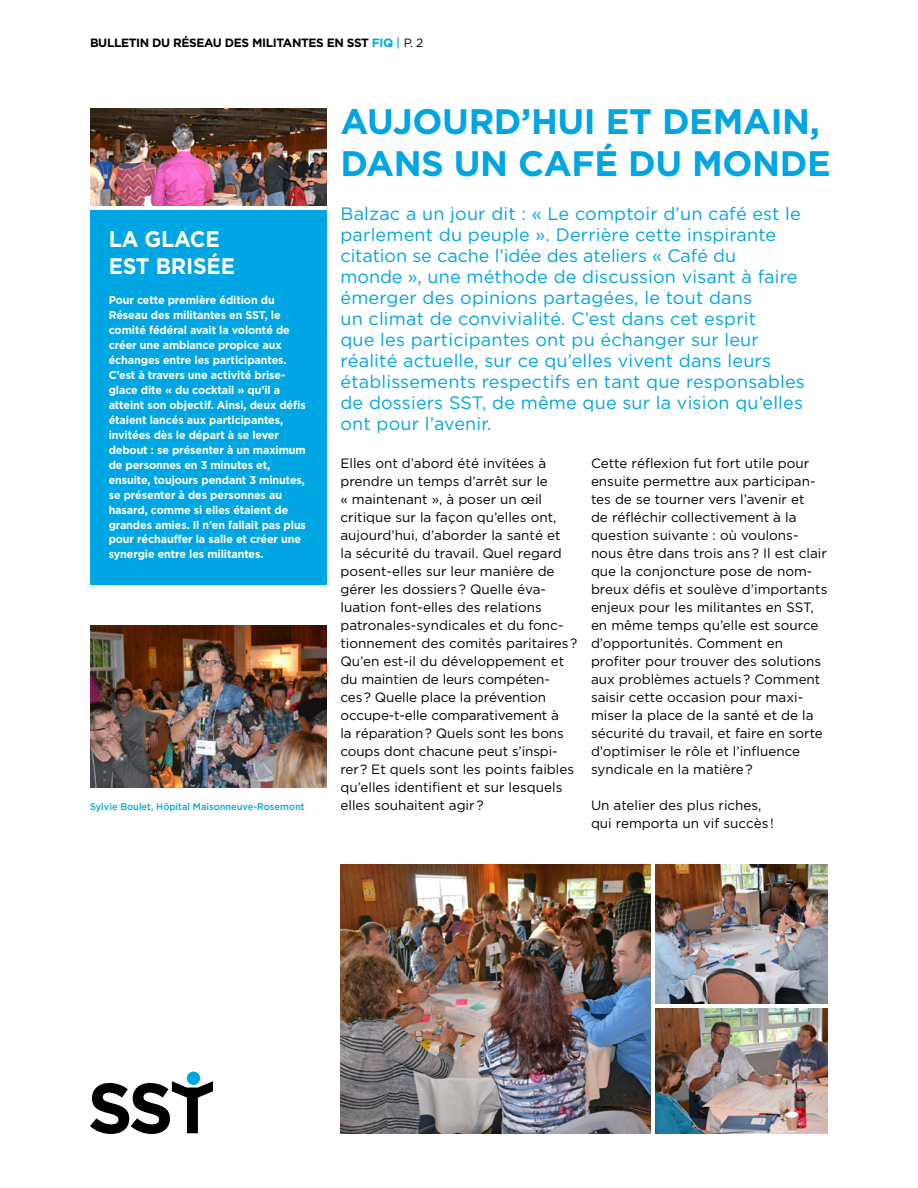
<style>
.page{position:relative;width:918px;height:1188px;background:#fff}
.page>*{position:absolute;margin:0;border:0;box-sizing:border-box;transform-origin:0 0}
.t1{font:700 35.4px/42px "Gotham";letter-spacing:-.01em;color:#00a5e3}
.t2{font:700 22.5px/27px "Gotham";letter-spacing:.06em;color:#fff;scale:.95 1}
.t3{font:18px/21px "Gotham";letter-spacing:.01em;color:#00a5e3}
.t4{font:13.5px/18px "Gotham";color:#000}
.t5{font:700 12px "Gotham";letter-spacing:.11em;color:#000}
.t6{font:700 11.4px/15px "Gotham";letter-spacing:-.01em;color:#fff;scale:.95 1}
.t7{font:500 9.75px "Gotham";color:#00a5e3;scale:.95 1}
.s1{color:#00a5e3}
.s2{font-weight:500;color:#00a5e3}
.s3{font-weight:400}
</style>
<div class="page">
<img style="left:90px;top:626px;width:237px;height:162px">
<div style="left:90px;top:210px;width:237px;height:374px;background:#00a5e3"></div>
<img style="left:656px;top:1008px;width:172px;height:126px">
<img style="left:340px;top:864px;width:311px;height:270px">
<img style="left:656px;top:864px;width:172px;height:139px">
<img style="left:90px;top:108px;width:237px;height:98px">
<svg style="left:90px;top:1081px;width:123px;height:53px"></svg>
<div style="left:187px;top:1072px;width:13px;height:13px;background:#00a5e3;border-radius:50%"></div>
<p class="t5" style="left:90px;top:36px;width:17px">Bull</p>
<p class="t5" style="left:121px;top:36px;width:304px">etin du Réseau des militantes en SST <span class="s1">FIQ</span> <span class="s2">|</span> <span class="s3">p. 2</span></p>
<h2 class="t2" style="left:109px;top:225px;width:135px">La glace est brisée</h2>
<p class="t6" style="left:109px;top:293px;width:209px">Pour cette première édition du Réseau des militantes en SST, le comité fédéral avait la volonté de créer une ambiance propice aux échanges entre les participantes.<br>C’est à travers une activité brise&shy;glace dite « du cocktail » qu’il a atteint son objectif. Ainsi, deux défis étaient lancés aux participantes, invitées dès le départ à se lever debout : se présenter à un maximum de personnes en 3 minutes et, ensuite, toujours pendant 3 minutes, se présenter à des personnes au hasard, comme si elles étaient de grandes amies. I l n’en fallait pas plus pour réchauffer la salle et créer une synergie entre les militantes.</p>
<p class="t7" style="left:90px;top:801px;width:227px">Sylvie Boulet, Hôpital Maisonneuve-Rosemont</p>
<h1 class="t1" style="left:340px;top:99px;width:492px">Aujourd’hui et demain, dans un café du monde</h1>
<p class="t3" style="left:340px;top:203px;width:466px">Balzac a un jour dit : « Le comptoir d’un café est le parlement du peuple ». Derrière cette inspirante citation se cache l’idée des ateliers « Café du<br>monde », une méthode de discussion visant à faire émerger des opinions partagées, le tout dans<br>un climat de convivialité. C’est dans cet esprit<br>que les participantes ont pu échanger sur leur réalité actuelle, sur ce qu’elles vivent dans leurs établissements respectifs en tant que responsables de dossiers SST, de même que sur la vision qu’elles ont pour l’avenir.</p>
<p class="t4" style="left:340px;top:454px;width:239px">Elles ont d’abord été invitées à prendre un temps d’arrêt sur le<br>« maintenant », à poser un œil critique sur la façon qu’elles ont, aujourd’hui, d’aborder la santé et<br>la sécurité du travail. Quel regard posent-elles sur leur manière de gérer les dossiers? Quelle éva&shy;luation font-elles des relations patronales-syndicales et du fonc&shy;tionnement des comités paritaires?<br>Qu’en est-il du développement et du maintien de leurs compéten&shy;ces? Quelle place la prévention occupe-t-elle comparativement à<br>la réparation? Quels sont les bons coups dont chacune peut s’inspi&shy;rer? Et quels sont les points faibles qu’elles identifient et sur lesquels elles souhaitent agir?</p>
<p class="t4" style="left:591px;top:454px;width:238px">Cette réflexion fut fort utile pour ensuite permettre aux participan&shy;tes de se tourner vers l’avenir et<br>de réfléchir collectivement à la question suivante : où voulons&shy;nous être dans trois ans? Il est clair que la conjoncture pose de nom&shy;breux défis et soulève d’importants enjeux pour les militantes en SST, en même temps qu’elle est source d’opportunités. Comment en profiter pour trouver des solutions aux problèmes actuels? Comment saisir cette occasion pour maxi&shy;miser la place de la santé et de la sécurité du travail, et faire en sorte d’optimiser le rôle et l’influence syndicale en la matière?</p>
<p class="t4" style="left:591px;top:796px;width:184px">Un atelier des plus riches, qui remporta un vif succès !</p>
</div>
